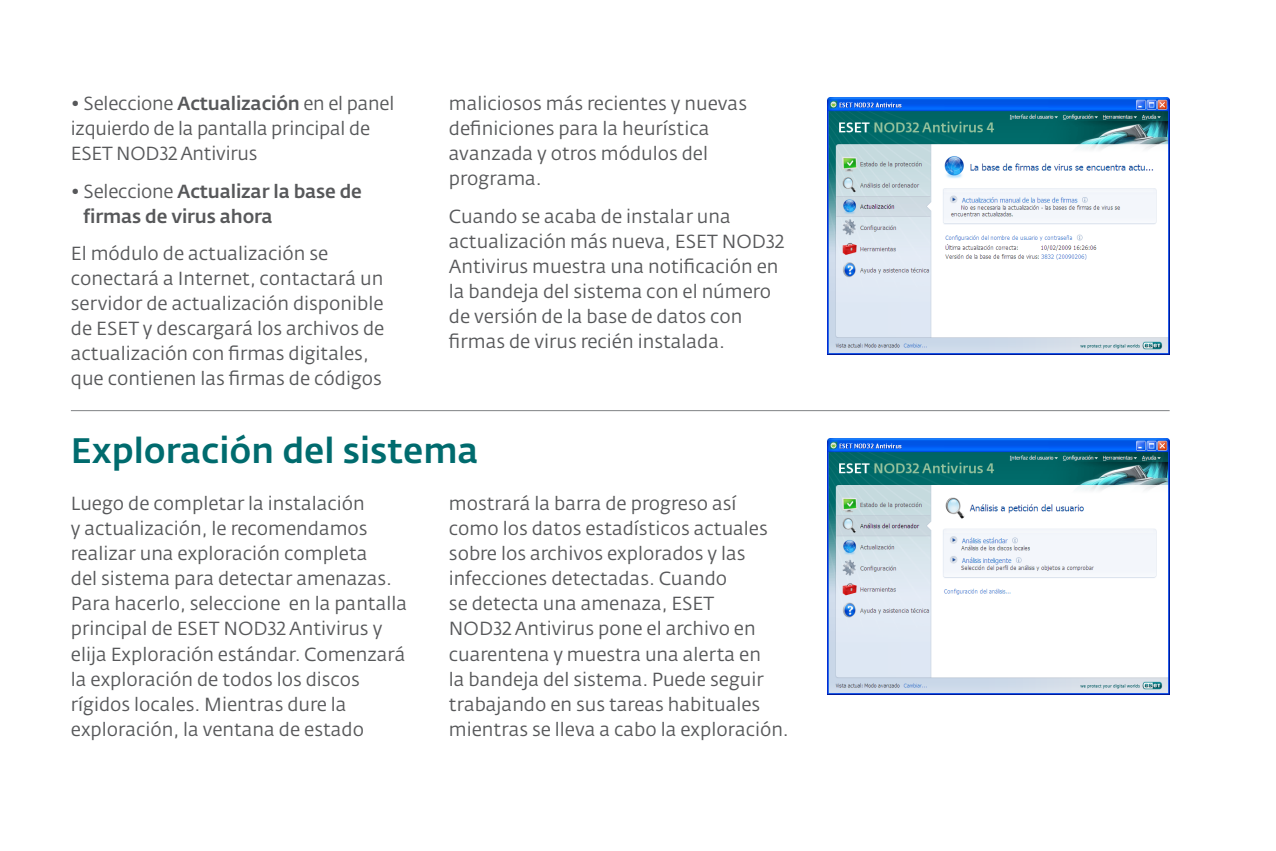
<style>
.page{position:relative;width:1276px;height:851px;background:#fff}
.page>*{position:absolute;margin:0;border:0;box-sizing:border-box;transform-origin:0 0}
.Title{font:500 35px "Fedra Sans Alt Pro";color:#006b6e}
.basic_text{font:18.75px/25px "Fedra Sans Alt Pro";color:#57585a}
.basic_text_5_pt{font:18.75px/25px "Fedra Sans Alt Pro";color:#57585a}
.indent_5_pt_afte{font:18.75px/25px "Fedra Sans Alt Pro";letter-spacing:-.01em;color:#57585a}
.indent_5_pt_afte-2{font:500 18.75px/25px "Fedra Sans Alt Pro";letter-spacing:-.01em;color:#57585a}
.s1{font-weight:500}
.s2{font-weight:400}
</style>
<div class="page">
<img style="left:827px;top:97px;width:342px;height:257px">
<hr style="left:71px;top:410px;width:1098px;height:1px;background:#808285">
<img style="left:827px;top:438px;width:342px;height:256px">
<p class="indent_5_pt_afte" style="left:71px;top:91px;width:325px">• Seleccione <span class="s1">Actualización</span> en el panel izquierdo de la pantalla principal de<br>ESET NOD32 Antivirus</p>
<p class="indent_5_pt_afte-2" style="left:84px;top:178px;width:280px;text-indent:-13px"><span class="s2">• Seleccione</span> Actualizar la base de firmas de virus ahora</p>
<p class="basic_text_5_pt" style="left:71px;top:241px;width:315px">El módulo de actualización se conectará a Internet, contactará un servidor de actualización disponible de ESET y descargará los archivos de actualización con firmas digitales, que contienen las firmas de códigos</p>
<p class="basic_text_5_pt" style="left:449px;top:91px;width:300px">maliciosos más recientes y nuevas definiciones para la heurística avanzada y otros módulos del programa.</p>
<p class="basic_text_5_pt" style="left:449px;top:203px;width:337px">Cuando se acaba de instalar una actualización más nueva, ESET NOD32<br>Antivirus muestra una notificación en la bandeja del sistema con el número de versión de la base de datos con firmas de virus recién instalada.</p>
<p class="Title" style="left:71px;top:428px;width:409px">Exploración del sistema</p>
<p class="basic_text" style="left:71px;top:491px;width:338px">Luego de completar la instalación<br>y actualización, le recomendamos realizar una exploración completa<br>del sistema para detectar amenazas.<br>Para hacerlo, seleccione en la pantalla principal de ESET NOD32 Antivirus y elija Exploración estándar. Comenzará la exploración de todos los discos rígidos locales. Mientras dure la exploración, la ventana de estado</p>
<p class="basic_text" style="left:449px;top:491px;width:341px">mostrará la barra de progreso así como los datos estadísticos actuales sobre los archivos explorados y las infecciones detectadas. Cuando<br>se detecta una amenaza, ESET<br>NOD32 Antivirus pone el archivo en cuarentena y muestra una alerta en<br>la bandeja del sistema. Puede seguir trabajando en sus tareas habituales mientras se lleva a cabo la exploración.</p>
</div>
